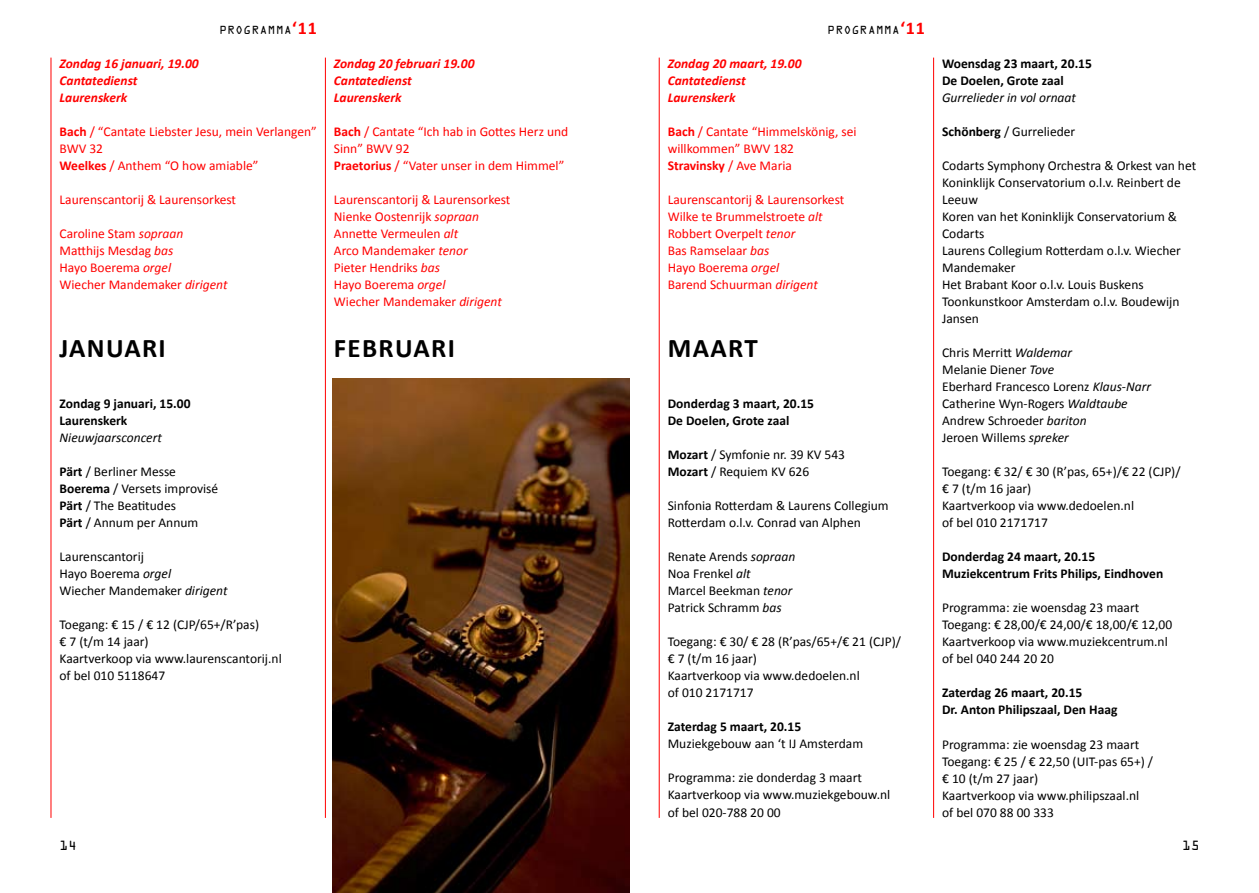
<style>
.page{position:relative;width:1259px;height:893px;background:#fff}
.page>*{position:absolute;margin:0;border:0;box-sizing:border-box;transform-origin:0 0}
.t1{font:700 27px "Calibri";letter-spacing:.05em;color:#000}
.t2{font:13.5px/17px "Calibri";color:#000}
.t3{font:13.5px/17px "Calibri";color:#f00}
.t4{font:700 13.5px/17px "Calibri";color:#000}
.t5{font:italic 700 13.5px/17px "Calibri";color:#f00}
.t6{font:italic 13.5px "Calibri";color:#000}
.t7{font:12px "OCRA Std";color:#000}
.t8{font:10.5px "OCRA Std";letter-spacing:.05em;color:#000}
.s1{font-family:"Calibri";font-weight:700;font-size:18px;color:#f00}
.s2{font-weight:700}
.s3{font-style:italic}
</style>
<div class="page">
<hr style="left:325px;top:58px;width:1px;height:760px;background:#f00">
<hr style="left:51px;top:58px;width:1px;height:760px;background:#f00">
<hr style="left:659px;top:58px;width:1px;height:760px;background:#f00">
<img style="left:332px;top:378px;width:297px;height:515px">
<hr style="left:933px;top:58px;width:1px;height:760px;background:#f00">
<p class="t8" style="left:219px;top:25px;width:99px">PROGRAMMA<span class="s1">‘11</span></p>
<p class="t5" style="left:60px;top:54px;width:141px">Zondag 16 januari, 19.00<br>Cantatedienst<br>Laurenskerk</p>
<p class="t3" style="left:60px;top:122px;width:259px"><span class="s2">Bach</span> / “Cantate Liebster Jesu, mein Verlangen”<br>BWV 32<br><span class="s2">Weelkes</span> / Anthem “O how amiable”</p>
<p class="t3" style="left:60px;top:191px;width:178px">Laurenscantorij &amp; Laurensorkest</p>
<p class="t3" style="left:60px;top:225px;width:169px">Caroline Stam <span class="s3">sopraan<br></span>Matthijs Mesdag <span class="s3">bas<br></span>Hayo Boerema <span class="s3">orgel<br></span>Wiecher Mandemaker <span class="s3">dirigent</span></p>
<p class="t5" style="left:334px;top:54px;width:142px">Zondag 20 februari 19.00<br>Cantatedienst<br>Laurenskerk</p>
<p class="t3" style="left:334px;top:122px;width:236px"><span class="s2">Bach</span> / Cantate “Ich hab in Gottes Herz und<br>Sinn” BWV 92<br><span class="s2">Praetorius</span> / “Vater unser in dem Himmel”</p>
<p class="t3" style="left:334px;top:191px;width:178px">Laurenscantorij &amp; Laurensorkest<br>Nienke Oostenrijk <span class="s3">sopraan<br></span>Annette Vermeulen <span class="s3">alt<br></span>Arco Mandemaker <span class="s3">tenor<br></span>Pieter Hendriks <span class="s3">bas<br></span>Hayo Boerema <span class="s3">orgel<br></span>Wiecher Mandemaker <span class="s3">dirigent</span></p>
<h1 class="t1" style="left:60px;top:331px;width:108px">JANUARI</h1>
<h1 class="t1" style="left:334px;top:331px;width:123px">FEBRUARI</h1>
<p class="t4" style="left:60px;top:395px;width:132px">Zondag 9 januari, 15.00<br>Laurenskerk</p>
<p class="t6" style="left:60px;top:429px;width:104px">Nieuwjaarsconcert</p>
<p class="t2" style="left:60px;top:463px;width:160px"><span class="s2">Pärt</span> / Berliner Messe<br><span class="s2">Boerema</span> / Versets improvisé<br><span class="s2">Pärt</span> / The Beatitudes<br><span class="s2">Pärt</span> / Annum per Annum</p>
<p class="t2" style="left:60px;top:548px;width:169px">Laurenscantorij<br>Hayo Boerema <span class="s3">orgel<br></span>Wiecher Mandemaker <span class="s3">dirigent</span></p>
<p class="t2" style="left:60px;top:616px;width:224px">Toegang: € 15 / € 12 (CJP/65+/R’pas)<br>€ 7 (t/m 14 jaar)<br>Kaartverkoop via www.laurenscantorij.nl of bel 010 5118647</p>
<p class="t8" style="left:827px;top:25px;width:99px">PROGRAMMA<span class="s1">‘11</span></p>
<p class="t5" style="left:668px;top:54px;width:135px">Zondag 20 maart, 19.00<br>Cantatedienst<br>Laurenskerk</p>
<p class="t3" style="left:668px;top:122px;width:190px"><span class="s2">Bach</span> / Cantate “Himmelskönig, sei willkommen” BWV 182<br><span class="s2">Stravinsky</span> / Ave Maria</p>
<p class="t3" style="left:668px;top:191px;width:178px">Laurenscantorij &amp; Laurensorkest<br>Wilke te Brummelstroete <span class="s3">alt<br></span>Robbert Overpelt <span class="s3">tenor<br></span>Bas Ramselaar <span class="s3">bas<br></span>Hayo Boerema <span class="s3">orgel<br></span>Barend Schuurman <span class="s3">dirigent</span></p>
<h1 class="t1" style="left:668px;top:331px;width:92px">MAART</h1>
<p class="t4" style="left:668px;top:395px;width:148px">Donderdag 3 maart, 20.15<br>De Doelen, Grote zaal</p>
<p class="t2" style="left:668px;top:446px;width:179px"><span class="s2">Mozart</span> / Symfonie nr. 39 KV 543<br><span class="s2">Mozart</span> / Requiem KV 626</p>
<p class="t2" style="left:668px;top:497px;width:222px">Sinfonia Rotterdam &amp; Laurens Collegium<br>Rotterdam o.l.v. Conrad van Alphen</p>
<p class="t2" style="left:668px;top:548px;width:129px">Renate Arends <span class="s3">sopraan<br></span>Noa Frenkel <span class="s3">alt<br></span>Marcel Beekman <span class="s3">tenor<br></span>Patrick Schramm <span class="s3">bas</span></p>
<p class="t2" style="left:668px;top:633px;width:235px">Toegang: € 30/ € 28 (R’pas/65+/€ 21 (CJP)/ € 7 (t/m 16 jaar)<br>Kaartverkoop via www.dedoelen.nl<br>of 010 2171717</p>
<p class="t4" style="left:668px;top:718px;width:135px">Zaterdag 5 maart, 20.15</p>
<p class="t2" style="left:668px;top:735px;width:197px">Muziekgebouw aan ‘t IJ Amsterdam</p>
<p class="t2" style="left:668px;top:769px;width:224px">Programma: zie donderdag 3 maart<br>Kaartverkoop via www.muziekgebouw.nl of bel 020-788 20 00</p>
<p class="t4" style="left:942px;top:54px;width:151px">Woensdag 23 maart, 20.15<br>De Doelen, Grote zaal</p>
<p class="t6" style="left:942px;top:89px;width:135px">Gurrelieder in vol ornaat</p>
<p class="t2" style="left:942px;top:122px;width:135px"><span class="s2">Schönberg</span> / Gurrelieder</p>
<p class="t2" style="left:942px;top:157px;width:256px">Codarts Symphony Orchestra &amp; Orkest van het<br>Koninklijk Conservatorium o.l.v. Reinbert de<br>Leeuw<br>Koren van het Koninklijk Conservatorium &amp;<br>Codarts<br>Laurens Collegium Rotterdam o.l.v. Wiecher<br>Mandemaker<br>Het Brabant Koor o.l.v. Louis Buskens<br>Toonkunstkoor Amsterdam o.l.v. Boudewijn<br>Jansen</p>
<p class="t2" style="left:942px;top:344px;width:210px">Chris Merritt <span class="s3">Waldemar<br></span>Melanie Diener <span class="s3">Tove<br></span>Eberhard Francesco Lorenz <span class="s3">Klaus-Narr<br></span>Catherine Wyn-Rogers <span class="s3">Waldtaube<br></span>Andrew Schroeder <span class="s3">bariton<br></span>Jeroen Willems <span class="s3">spreker</span></p>
<p class="t2" style="left:942px;top:463px;width:240px">Toegang: € 32/ € 30 (R’pas, 65+)/€ 22 (CJP)/ € 7 (t/m 16 jaar)<br>Kaartverkoop via www.dedoelen.nl<br>of bel 010 2171717</p>
<p class="t4" style="left:942px;top:548px;width:223px">Donderdag 24 maart, 20.15<br>Muziekcentrum Frits Philips, Eindhoven</p>
<p class="t2" style="left:942px;top:599px;width:232px">Programma: zie woensdag 23 maart Toegang: € 28,00/€ 24,00/€ 18,00/€ 12,00<br>Kaartverkoop via www.muziekcentrum.nl of bel 040 244 20 20</p>
<p class="t4" style="left:942px;top:684px;width:177px">Zaterdag 26 maart, 20.15<br>Dr. Anton Philipszaal, Den Haag</p>
<p class="t2" style="left:942px;top:735px;width:212px">Programma: zie woensdag 23 maart<br>Toegang: € 25 / € 22,50 (UIT-pas 65+) / € 10 (t/m 27 jaar)<br>Kaartverkoop via www.philipszaal.nl of bel 070 88 00 333</p>
<p class="t7" style="left:60px;top:841px;width:19px">14</p>
<p class="t7" style="left:1182px;top:841px;width:19px">15</p>
</div>
